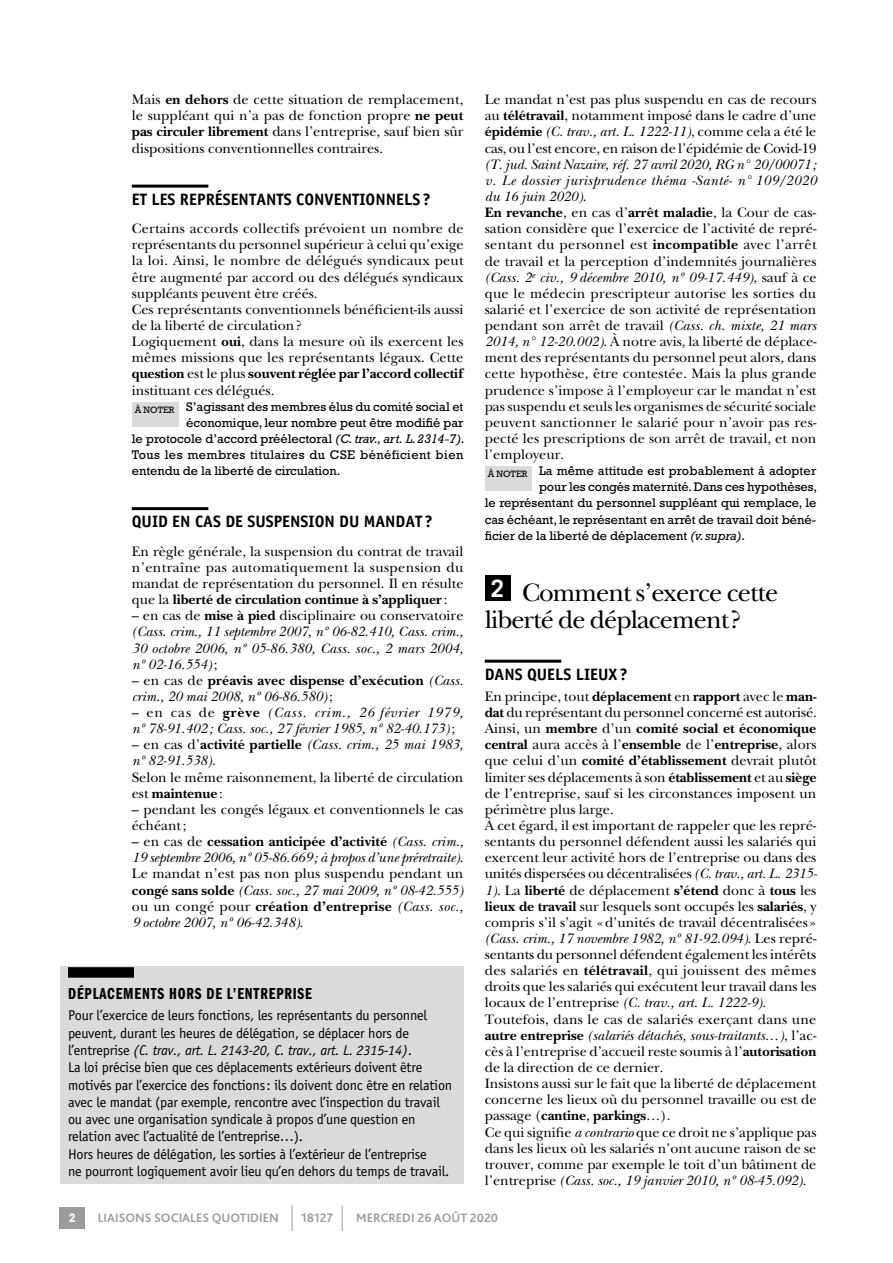
<style>
.page{position:relative;width:893px;height:1263px;background:#fff}
.page>*{position:absolute;margin:0;border:0;box-sizing:border-box;transform-origin:0 0}
.t1{font:26.25px/27px "New Baskerville Std";letter-spacing:-.035em;color:#000}
.t2{font:700 16.5px "Officina Sans Std";color:#000}
.t3{font:16.5px "ITC Franklin Gothic Std Dm Cp";letter-spacing:.05em;color:#000}
.t4{font:14.25px/16.2px "New Baskerville Std";color:#000}
.t5{font:italic 14.25px/16.2px "New Baskerville Std";color:#000;text-align:justify}
.t6{font:14.25px/17.2px "Officina Sans Std";letter-spacing:-.015em;color:#000}
.t7{font:12.75px "Rockwell Std";color:#000}
.t8{font:700 12.75px "Bliss 2";color:#9c9c9d}
.t9{font:12.75px "Rockwell Std";letter-spacing:.03em;color:#000}
.t10{font:12.75px "ITC Franklin Gothic Std Dm Cd";color:#fff}
.s1{font-weight:700}
.s2{font-style:italic}
.s3{font-style:normal}
.s4{font-weight:700;font-style:normal}
</style>
<div class="page">
<div style="left:60px;top:1207px;width:25px;height:22px;background:#9c9c9d"></div>
<svg style="left:292px;top:1205px;width:1px;height:26px"></svg>
<svg style="left:342px;top:1205px;width:1px;height:26px"></svg>
<hr style="left:132px;top:185px;width:76px;height:3px;background:#000">
<hr style="left:132px;top:507px;width:76px;height:3px;background:#000">
<div style="left:132px;top:402px;width:47px;height:25px;background:#d9dada"></div>
<hr style="left:485px;top:660px;width:76px;height:3px;background:#000">
<div style="left:485px;top:467px;width:46px;height:24px;background:#d9dada"></div>
<div style="left:485px;top:575px;width:25px;height:26px;background:#000"></div>
<div style="left:60px;top:966px;width:403px;height:218px;background:#d9dada"></div>
<div style="left:68px;top:967px;width:66px;height:11px;background:#000"></div>
<p class="t4" style="left:132px;top:92px;width:333px;text-align:justify">Mais <span class="s1">en dehors</span> de cette situation de remplacement, le suppléant qui n’a pas de fonction propre <span class="s1">ne peut pas circuler librement</span> dans l’entreprise, sauf bien sûr dispositions conventionnelles contraires.</p>
<p class="t2" style="left:132px;top:189px;width:300px">ET LES REPRÉSENTANTS CONVENTIONNELS ?</p>
<p class="t4" style="left:132px;top:221px;width:333px">Certains accords collectifs prévoient un nombre de représentants du personnel supérieur à celui qu’exige la loi. Ainsi, le nombre de délégués syndicaux peut être augmenté par accord ou des délégués syndicaux suppléants peuvent être créés.<br>Ces représentants conventionnels bénéficient-ils aussi de la liberté de circulation?<br>Logiquement <span class="s1">oui</span>, dans la mesure où ils exercent les mêmes missions que les représentants légaux. Cette <span class="s1">question</span> est le plus <span class="s1">souvent réglée par l’accord collectif </span>instituant ces délégués.</p>
<p class="t7" style="left:135px;top:399px;width:330px"><sub>À</sub> <sub>NOTER</sub> S’agissant des membres élus du comité social et</p>
<p class="t7" style="left:186px;top:415px;width:279px">économique, leur nombre peut être modifié par</p>
<p class="t7" style="left:132px;top:431px;width:334px">le protocole d’accord préélectoral <span class="s2">(C. trav., art. L.2314-7)</span>.</p>
<p class="t9" style="left:132px;top:447px;width:333px">Tous les membres titulaires du CSE bénéficient bien</p>
<p class="t7" style="left:132px;top:463px;width:210px">entendu de la liberté de circulation.</p>
<p class="t2" style="left:132px;top:511px;width:303px">QUID EN CAS DE SUSPENSION DU MANDAT ?</p>
<p class="t4" style="left:132px;top:543px;width:333px;text-align:justify">En règle générale, la suspension du contrat de travail n’entraîne pas automatiquement la suspension du mandat de représentation du personnel. Il en résulte que la <span class="s1">liberté de circulation continue à s’appliquer</span> :</p>
<p class="t5" style="left:132px;top:608px;width:333px"><span class="s3">– en cas de</span> <span class="s4">mise à pied</span> <span class="s3">disciplinaire ou conservatoire </span>(Cass. crim., 11 septembre 2007, nº 06-82.410, Cass. crim., 30 octobre 2006, nº 05-86.380, Cass. soc., 2 mars 2004, nº 02-16.554)<span class="s3">;</span></p>
<p class="t5" style="left:132px;top:672px;width:333px"><span class="s3">– en cas de</span> <span class="s4">préavis avec dispense d’exécution</span> (Cass. crim., 20 mai 2008, nº 06-86.580)<span class="s3">;</span></p>
<p class="t5" style="left:132px;top:704px;width:333px"><span class="s3">– en cas de</span> <span class="s4">grève</span> (Cass. crim., 26 février 1979, nº 78-91.402; Cass. soc., 27 février 1985, nº 82-40.173)<span class="s3">;</span></p>
<p class="t4" style="left:132px;top:737px;width:333px">– en cas d’<span class="s1">activité partielle</span> <span class="s2">(Cass. crim., 25 mai 1983, nº 82-91.538)</span>.<br>Selon le même raisonnement, la liberté de circulation est <span class="s1">maintenue</span> :</p>
<p class="t4" style="left:132px;top:801px;width:333px">– pendant les congés légaux et conventionnels le cas échéant;</p>
<p class="t5" style="left:132px;top:833px;width:333px"><span class="s3">– en cas de</span> <span class="s4">cessation anticipée d’activité</span> (Cass. crim., 19 septembre 2006, nº 05-86.669; à propos d’une préretraite)<span class="s3">.<br>Le mandat n’est pas non plus suspendu pendant un </span><span class="s4">congé sans solde</span> (Cass. soc., 27 mai 2009, nº 08-42.555) <span class="s3">ou un congé pour</span> <span class="s4">création d’entreprise</span> (Cass. soc., 9 octobre 2007, nº 06-42.348)<span class="s3">.</span></p>
<p class="t3" style="left:68px;top:984px;width:245px">DÉPLACEMENTS HORS DE L’ENTREPRISE</p>
<p class="t6" style="left:68px;top:1007px;width:386px">Pour l’exercice de leurs fonctions, les représentants du personnel peuvent, durant les heures de délégation, se déplacer hors de l’entreprise <span class="s2">(C. trav., art. L. 2143-20, C. trav., art. L. 2315-14)</span>.<br>La loi précise bien que ces déplacements extérieurs doivent être motivés par l’exercice des fonctions: ils doivent donc être en relation avec le mandat (par exemple, rencontre avec l’inspection du travail ou avec une organisation syndicale à propos d’une question en relation avec l’actualité de l’entreprise…).<br>Hors heures de délégation, les sorties à l’extérieur de l’entreprise<br>ne pourront logiquement avoir lieu qu’en dehors du temps de travail.</p>
<p class="t4" style="left:485px;top:92px;width:333px;text-align:justify">Le mandat n’est pas plus suspendu en cas de recours au <span class="s1">télétravail</span>, notamment imposé dans le cadre d’une <span class="s1">épidémie</span> <span class="s2">(C. trav., art. L. 1222-11)</span>, comme cela a été le cas, ou l’est encore, en raison de l’épidémie de Covid-19</p>
<p class="t4" style="left:485px;top:156px;width:333px"><span class="s2">(T. jud. Saint Nazaire, réf. 27 avril 2020, RG n° 20/00071; v. Le dossier jurisprudence théma -Santé- n° 109/2020 du 16 juin 2020)</span>.<br><span class="s1">En revanche</span>, en cas d’<span class="s1">arrêt maladie</span>, la Cour de cas&shy;sation considère que l’exercice de l’activité de repré&shy;sentant du personnel est <span class="s1">incompatible</span> avec l’arrêt de travail et la perception d’indemnités journalières <span class="s2">(Cass. 2</span><sup>e</sup> <span class="s2">civ., 9 décembre 2010, nº 09-17.449)</span>, sauf à ce que le médecin prescripteur autorise les sorties du salarié et l’exercice de son activité de représentation pendant son arrêt de travail <span class="s2">(Cass. ch. mixte, 21 mars 2014, n° 12-20.002)</span>. À notre avis, la liberté de déplace&shy;ment des représentants du personnel peut alors, dans cette hypothèse, être contestée. Mais la plus grande prudence s’impose à l’employeur car le mandat n’est pas suspendu et seuls les organismes de sécurité sociale peuvent sanctionner le salarié pour n’avoir pas res&shy;pecté les prescriptions de son arrêt de travail, et non l’employeur.</p>
<p class="t7" style="left:488px;top:463px;width:330px"><sub>À</sub> <sub>NOTER</sub> La même attitude est probablement à adopter</p>
<p class="t7" style="left:539px;top:480px;width:280px">pour les congés maternité. Dans ces hypothèses,</p>
<p class="t7" style="left:485px;top:496px;width:333px">le représentant du personnel suppléant qui remplace, le</p>
<p class="t7" style="left:485px;top:512px;width:333px">cas échéant, le représentant en arrêt de travail doit béné-</p>
<p class="t7" style="left:485px;top:528px;width:262px">ficier de la liberté de déplacement <span class="s2">(v. supra)</span>.</p>
<h1 class="t1" style="left:485px;top:579px;width:295px"><sup>2</sup> Comment s’exerce cette liberté de déplacement?</h1>
<p class="t2" style="left:485px;top:664px;width:144px">DANS QUELS LIEUX?</p>
<p class="t4" style="left:485px;top:688px;width:333px">En principe, tout <span class="s1">déplacement</span> en <span class="s1">rapport</span> avec le <span class="s1">man&shy;dat</span> du représentant du personnel concerné est autorisé.<br>Ainsi, un <span class="s1">membre</span> d’un <span class="s1">comité social et économique central</span> aura accès à l’<span class="s1">ensemble</span> de l’<span class="s1">entreprise</span>, alors que celui d’un <span class="s1">comité d’établissement</span> devrait plutôt limiter ses déplacements à son <span class="s1">établissement</span> et au <span class="s1">siège </span>de l’entreprise, sauf si les circonstances imposent un périmètre plus large.<br>À cet égard, il est important de rappeler que les repré&shy;sentants du personnel défendent aussi les salariés qui exercent leur activité hors de l’entreprise ou dans des unités dispersées ou décentralisées <span class="s2">(C. trav., art. L. 2315- 1)</span>. La <span class="s1">liberté</span> de déplacement <span class="s1">s’étend</span> donc à <span class="s1">tous</span> les <span class="s1">lieux de travail</span> sur lesquels sont occupés les <span class="s1">salariés</span>, y compris s’il s’agit «d’unités de travail décentralisées » <span class="s2">(Cass. crim., 17 novembre 1982, nº 81-92.094)</span>. Les repré&shy;sentants du personnel défendent également les intérêts des salariés en <span class="s1">télétravail</span>, qui jouissent des mêmes droits que les salariés qui exécutent leur travail dans les locaux de l’entreprise <span class="s2">(C. trav., art. L. 1222-9)</span>.<br>Toutefois, dans le cas de salariés exerçant dans une <span class="s1">autre entreprise</span> <span class="s2">(salariés détachés, sous-traitants…)</span>, l’ac&shy;cès à l’entreprise d’accueil reste soumis à l’<span class="s1">autorisation </span>de la direction de ce dernier.<br>Insistons aussi sur le fait que la liberté de déplacement concerne les lieux où du personnel travaille ou est de passage (<span class="s1">cantine</span>, <span class="s1">parkings</span>…).<br>Ce qui signifie <span class="s2">a contrario</span> que ce droit ne s’applique pas dans les lieux où les salariés n’ont aucune raison de se trouver, comme par exemple le toit d’un bâtiment de l’entreprise <span class="s2">(Cass. soc., 19 janvier 2010, nº 08-45.092)</span>.</p>
<p class="t10" style="left:69px;top:1210px;width:8px">2</p>
<p class="t8" style="left:98px;top:1210px;width:182px">LIAISONS SOCIALES QUOTIDIEN</p>
<p class="t8" style="left:301px;top:1210px;width:33px">18127</p>
<p class="t8" style="left:356px;top:1210px;width:143px">MERCREDI 26 AOÛT 2020</p>
</div>
